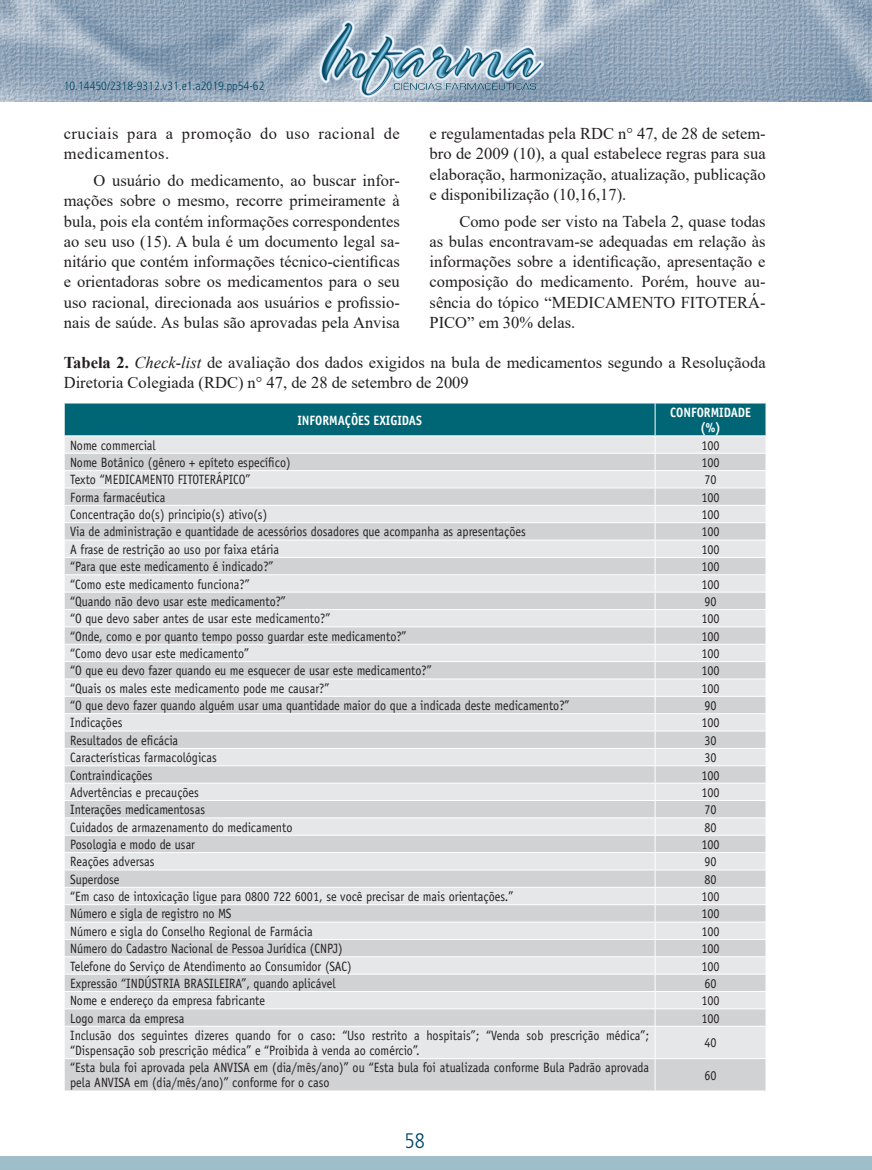
<style>
.page{position:relative;width:872px;height:1170px;background:#fff}
.page>*{position:absolute;margin:0;border:0;box-sizing:border-box;transform-origin:0 0}
.t1{font:300 condensed 21px "Frutiger";color:#004766}
.t2{font:16.5px/20.2px "Times New Roman";color:#231f20;text-align:justify}
.t3{font:16.5px/20.2px "Times New Roman";letter-spacing:.03em;color:#231f20}
.t4{font:13.5px/15px "Officina Sans";color:#231f20;scale:.9 1}
.t5{font:700 13.5px/15px "Officina Sans";color:#fff;text-align:center;scale:.9 1}
.t6{font:300 condensed 12px "Frutiger";color:#004766}
.s1{font-weight:700}
.s2{font-style:italic}
</style>
<div class="page">
<img style="left:0;top:0;width:872px;height:101px">
<div style="left:0;top:1155px;width:872px;height:14px;background:#9ebfc9"></div>
<img style="left:319px;top:20px;width:225px;height:77px">
<svg style="left:65px;top:1027px;width:700px;height:63px;background:#dbdcde"></svg>
<svg style="left:64px;top:403px;width:702px;height:622px;background:#d2d8db"></svg>
<hr style="left:654px;top:1026px;width:1px;height:32px;background:#fff">
<hr style="left:64px;top:1058px;width:591px;height:1px;background:#fff">
<hr style="left:655px;top:1058px;width:111px;height:1px;background:#fff">
<hr style="left:654px;top:1058px;width:1px;height:32px;background:#fff">
<p class="t6" style="left:64px;top:79px;width:202px">10.14450/2318-9312.v31.e1.a2019.pp54-62</p>
<p class="t3" style="left:64px;top:123px;width:337px">cruciais para a promoção do uso racional de medicamentos.</p>
<p class="t2" style="left:64px;top:170px;width:337px;text-indent:30px">O usuário do medicamento, ao buscar infor&shy;mações sobre o mesmo, recorre primeiramente à bula, pois ela contém informações correspondentes ao seu uso (15). A bula é um documento legal sa&shy;nitário que contém informações técnico-cientificas e orientadoras sobre os medicamentos para o seu uso racional, direcionada aos usuários e profissio&shy;nais de saúde. As bulas são aprovadas pela Anvisa</p>
<p class="t2" style="left:429px;top:123px;width:337px">e regulamentadas pela RDC n° 47, de 28 de setem&shy;bro de 2009 (10), a qual estabelece regras para sua elaboração, harmonização, atualização, publicação e disponibilização (10,16,17).</p>
<p class="t2" style="left:429px;top:210px;width:337px;text-indent:30px">Como pode ser visto na Tabela 2, quase todas as bulas encontravam-se adequadas em relação às informações sobre a identificação, apresentação e composição do medicamento. Porém, houve au&shy;sência do tópico “MEDICAMENTO FITOTERÁ-PICO” em 30% delas.</p>
<p class="t2" style="left:64px;top:351px;width:703px"><span class="s1">Tabela 2.</span> <span class="s2">Check-list</span> de avaliação dos dados exigidos na bula de medicamentos segundo a Resoluçãoda<br>Diretoria Colegiada (RDC) n° 47, de 28 de setembro de 2009</p>
<p class="t5" style="left:297px;top:412px;width:140px">INFORMAÇÕES EXIGIDAS</p>
<p class="t5" style="left:670px;top:405px;width:91px">CONFORMIDADE (%)</p>
<p class="t4" style="left:70px;top:437px;width:97px">Nome commercial</p>
<p class="t4" style="left:701px;top:437px;width:22px">100</p>
<p class="t4" style="left:70px;top:455px;width:246px">Nome Botânico (gênero + epíteto específico)</p>
<p class="t4" style="left:701px;top:455px;width:22px">100</p>
<p class="t4" style="left:70px;top:472px;width:202px">Texto “MEDICAMENTO FITOTERÁPICO”</p>
<p class="t4" style="left:704px;top:472px;width:15px">70</p>
<p class="t4" style="left:70px;top:489px;width:107px">Forma farmacéutica</p>
<p class="t4" style="left:701px;top:489px;width:22px">100</p>
<p class="t4" style="left:70px;top:507px;width:220px">Concentração do(s) principio(s) ativo(s)</p>
<p class="t4" style="left:701px;top:507px;width:22px">100</p>
<p class="t4" style="left:70px;top:524px;width:508px">Via de administração e quantidade de acessórios dosadores que acompanha as apresentações</p>
<p class="t4" style="left:701px;top:524px;width:22px">100</p>
<p class="t4" style="left:70px;top:541px;width:234px">A frase de restrição ao uso por faixa etária</p>
<p class="t4" style="left:701px;top:541px;width:22px">100</p>
<p class="t4" style="left:70px;top:559px;width:227px">“Para que este medicamento é indicado?”</p>
<p class="t4" style="left:701px;top:559px;width:22px">100</p>
<p class="t4" style="left:70px;top:576px;width:201px">“Como este medicamento funciona?”</p>
<p class="t4" style="left:701px;top:576px;width:22px">100</p>
<p class="t4" style="left:70px;top:593px;width:241px">“Quando não devo usar este medicamento?”</p>
<p class="t4" style="left:704px;top:593px;width:15px">90</p>
<p class="t4" style="left:70px;top:611px;width:291px">“O que devo saber antes de usar este medicamento?”</p>
<p class="t4" style="left:701px;top:611px;width:22px">100</p>
<p class="t4" style="left:70px;top:628px;width:375px">“Onde, como e por quanto tempo posso guardar este medicamento?”</p>
<p class="t4" style="left:701px;top:628px;width:22px">100</p>
<p class="t4" style="left:70px;top:646px;width:200px">“Como devo usar este medicamento”</p>
<p class="t4" style="left:701px;top:646px;width:22px">100</p>
<p class="t4" style="left:70px;top:663px;width:403px">“O que eu devo fazer quando eu me esquecer de usar este medicamento?”</p>
<p class="t4" style="left:701px;top:663px;width:22px">100</p>
<p class="t4" style="left:70px;top:680px;width:289px">“Quais os males este medicamento pode me causar?”</p>
<p class="t4" style="left:701px;top:680px;width:22px">100</p>
<p class="t4" style="left:70px;top:698px;width:556px">“O que devo fazer quando alguém usar uma quantidade maior do que a indicada deste medicamento?”</p>
<p class="t4" style="left:704px;top:698px;width:15px">90</p>
<p class="t4" style="left:70px;top:715px;width:60px">Indicações</p>
<p class="t4" style="left:701px;top:715px;width:22px">100</p>
<p class="t4" style="left:70px;top:732px;width:122px">Resultados de eficácia</p>
<p class="t4" style="left:704px;top:732px;width:15px">30</p>
<p class="t4" style="left:70px;top:750px;width:164px">Características farmacológicas</p>
<p class="t4" style="left:704px;top:750px;width:15px">30</p>
<p class="t4" style="left:70px;top:767px;width:93px">Contraindicações</p>
<p class="t4" style="left:701px;top:767px;width:22px">100</p>
<p class="t4" style="left:70px;top:784px;width:145px">Advertências e precauções</p>
<p class="t4" style="left:701px;top:784px;width:22px">100</p>
<p class="t4" style="left:70px;top:802px;width:151px">Interações medicamentosas</p>
<p class="t4" style="left:704px;top:802px;width:15px">70</p>
<p class="t4" style="left:70px;top:819px;width:248px">Cuidados de armazenamento do medicamento</p>
<p class="t4" style="left:704px;top:819px;width:15px">80</p>
<p class="t4" style="left:70px;top:836px;width:140px">Posologia e modo de usar</p>
<p class="t4" style="left:701px;top:836px;width:22px">100</p>
<p class="t4" style="left:70px;top:854px;width:95px">Reações adversas</p>
<p class="t4" style="left:704px;top:854px;width:15px">90</p>
<p class="t4" style="left:70px;top:871px;width:56px">Superdose</p>
<p class="t4" style="left:704px;top:871px;width:15px">80</p>
<p class="t4" style="left:70px;top:888px;width:494px">“Em caso de intoxicação ligue para 0800 722 6001, se você precisar de mais orientações.”</p>
<p class="t4" style="left:701px;top:888px;width:22px">100</p>
<p class="t4" style="left:70px;top:906px;width:181px">Número e sigla de registro no MS</p>
<p class="t4" style="left:701px;top:906px;width:22px">100</p>
<p class="t4" style="left:70px;top:923px;width:271px">Número e sigla do Conselho Regional de Farmácia</p>
<p class="t4" style="left:701px;top:923px;width:22px">100</p>
<p class="t4" style="left:70px;top:941px;width:304px">Número do Cadastro Nacional de Pessoa Jurídica (CNPJ)</p>
<p class="t4" style="left:701px;top:941px;width:22px">100</p>
<p class="t4" style="left:70px;top:958px;width:314px">Telefone do Serviço de Atendimento ao Consumidor (SAC)</p>
<p class="t4" style="left:701px;top:958px;width:22px">100</p>
<p class="t4" style="left:70px;top:975px;width:296px">Expressão “INDÚSTRIA BRASILEIRA”, quando aplicável</p>
<p class="t4" style="left:704px;top:975px;width:15px">60</p>
<p class="t4" style="left:70px;top:993px;width:218px">Nome e endereço da empresa fabricante</p>
<p class="t4" style="left:701px;top:993px;width:22px">100</p>
<p class="t4" style="left:70px;top:1010px;width:129px">Logo marca da empresa</p>
<p class="t4" style="left:701px;top:1010px;width:22px">100</p>
<p class="t4" style="left:70px;top:1027px;width:645px">Inclusão dos seguintes dizeres quando for o caso: “Uso restrito a hospitais”; “Venda sob prescrição médica”; “Dispensação sob prescrição médica” e “Proibida à venda ao comércio”.</p>
<p class="t4" style="left:704px;top:1035px;width:15px">40</p>
<p class="t4" style="left:70px;top:1060px;width:645px">“Esta bula foi aprovada pela ANVISA em (dia/mês/ano)” ou “Esta bula foi atualizada conforme Bula Padrão aprovada pela ANVISA em (dia/mês/ano)” conforme for o caso</p>
<p class="t4" style="left:704px;top:1067px;width:15px">60</p>
<h1 class="t1" style="left:404px;top:1128px;width:22px">58</h1>
</div>
